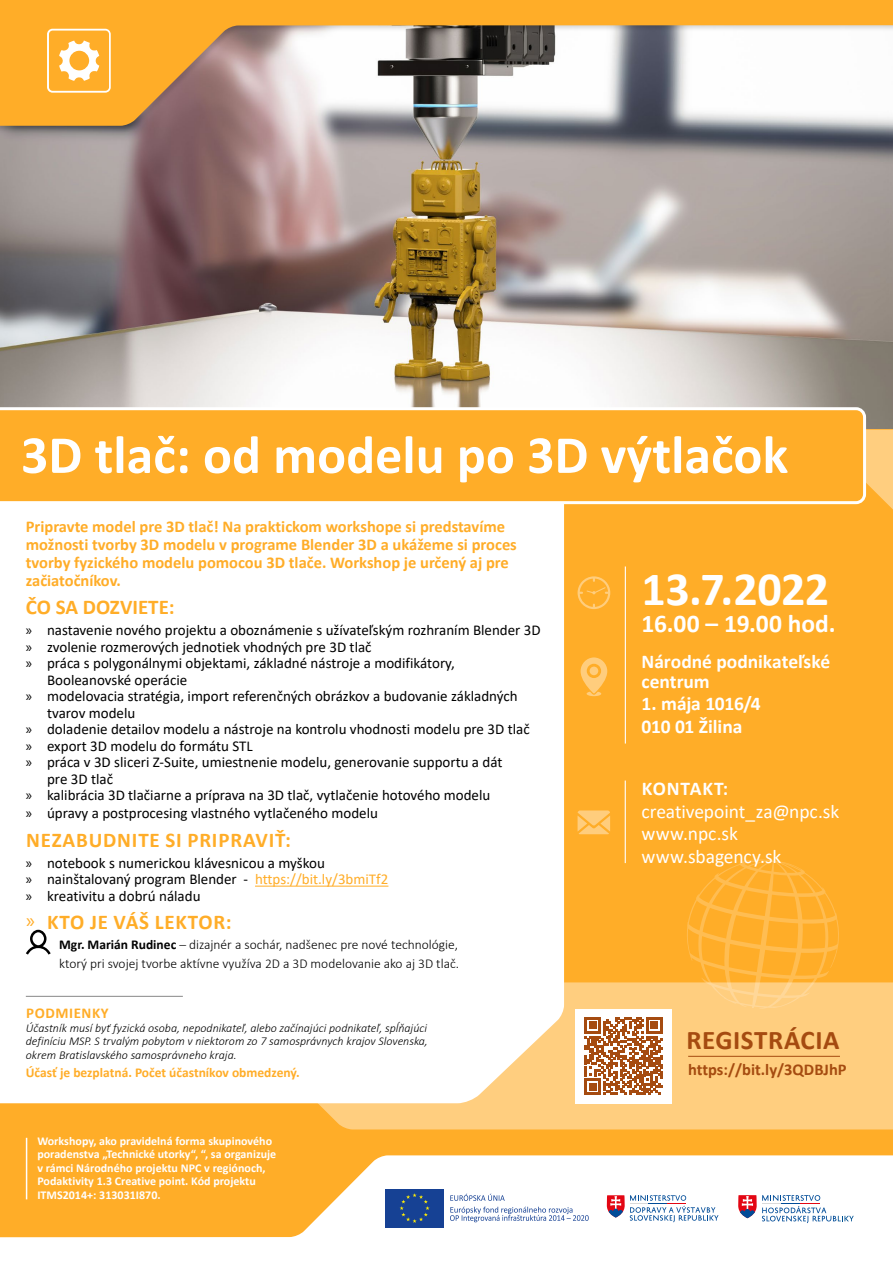
<style>
.page{position:relative;width:893px;height:1263px;background:#fff}
.page>*{position:absolute;margin:0;border:0;box-sizing:border-box;transform-origin:0 0}
.t1{font:700 54px "Calibri";color:#fff}
.t2{font:700 48px "Calibri";letter-spacing:-.01em;color:#fff}
.t3{font:700 27px "Calibri";letter-spacing:.02em;color:#a54b10}
.t4{font:700 25.5px "Calibri";color:#fff}
.t5{font:700 21px "Calibri";letter-spacing:.04em;color:#ffad28}
.t6{font:700 21px "Calibri";color:#ffad28}
.t7{font:700 19.5px/19.5px "Calibri";letter-spacing:-.005em;color:#fff}
.t8{font:19.5px/22.5px "Calibri";letter-spacing:-.005em;color:#fff}
.t9{font:700 19.5px "Calibri";letter-spacing:.04em;color:#fff}
.t10{font:700 16.5px/18px "Calibri";color:#ffad28}
.t11{font:700 16.5px "Calibri";color:#a54b10}
.t12{font:15px/16.5px "Calibri";color:#000}
.t13{font:700 15px "Calibri";letter-spacing:.04em;color:#ffad28}
.t14{font:300 13.5px/19.2px "Calibri";color:#000}
.t15{font:700 13.5px "Calibri";color:#ffad28}
.t16{font:italic 300 12px/13.5px "Calibri";color:#000;text-align:justify}
.t17{font:700 12px/13.5px "Calibri";color:#fff}
.s1{font-family:"Myriad Pro"}
.s2{color:#ffad28}
.s3{font-family:"Myriad Pro";font-weight:400}
.s4{font-weight:700}
</style>
<div class="page">
<img style="left:0;top:133px;width:893px;height:297px">
<div style="left:0;top:430px;width:893px;height:833px;background:#ffad28"></div>
<svg style="left:0;top:1155px;width:893px;height:108px;fill:#fff"></svg>
<svg style="left:0;top:982px;width:893px;height:147px;fill:#ffce7f"></svg>
<div style="left:0;top:0;width:893px;height:133px;background:#000;opacity:.16"></div>
<svg style="left:0;top:0;width:893px;height:126px"></svg>
<svg style="left:450px;top:1194px;width:55px;height:7px"></svg>
<svg style="left:450px;top:1207px;width:139px;height:15px;background:#cfd8e8"></svg>
<div style="left:385px;top:1189px;width:59px;height:38px;background:#164194"></div>
<svg style="left:400px;top:1193px;width:30px;height:30px"></svg>
<svg style="left:607px;top:1195px;width:111px;height:27px;background:#d0ccda"></svg>
<svg style="left:738px;top:1195px;width:116px;height:28px;background:#d3cfdc"></svg>
<hr style="left:26px;top:1138px;width:1px;height:61px;background:#fff">
<div style="left:0;top:504px;width:564px;height:599px;background:#fff"></div>
<svg style="left:0;top:407px;width:866px;height:97px"></svg>
<svg style="left:686px;top:859px;width:153px;height:150px"></svg>
<svg style="left:578px;top:810px;width:32px;height:24px"></svg>
<hr style="left:625px;top:780px;width:1px;height:83px;background:#fff">
<hr style="left:255px;top:886px;width:133px;height:1px;background:#ffad28">
<svg style="left:26px;top:930px;width:25px;height:24px"></svg>
<hr style="left:26px;top:996px;width:157px;height:1px;background:#878787">
<hr style="left:688px;top:1056px;width:152px;height:1px;background:#a54b10">
<div style="left:575px;top:1009px;width:97px;height:94px;background:#fff"></div>
<svg style="left:585px;top:1017px;width:78px;height:78px"></svg>
<svg style="left:578px;top:430px;width:315px;height:179px"></svg>
<svg style="left:581px;top:657px;width:26px;height:39px"></svg>
<hr style="left:625px;top:566px;width:1px;height:177px;background:#fff">
<svg style="left:47px;top:29px;width:64px;height:64px"></svg>
<h1 class="t1" style="left:21px;top:417px;width:769px">3D tlač: od modelu po 3D výtlačok</h1>
<p class="t10" style="left:26px;top:517px;width:493px">Pripravte model pre 3D tlač! Na praktickom workshope si predstavíme možnosti tvorby 3D modelu v programe Blender 3D a ukážeme si proces tvorby fyzického modelu pomocou 3D tlače. Workshop je určený aj pre začiatočníkov.</p>
<h3 class="t6" style="left:26px;top:593px;width:150px">ČO SA DOZVIETE:</h3>
<p class="t12" style="left:26px;top:622px;width:516px"><span class="s1">»</span> nastavenie nového projektu a oboznámenie s užívateľským rozhraním Blender 3D</p>
<p class="t12" style="left:26px;top:638px;width:347px"><span class="s1">»</span> zvolenie rozmerových jednotiek vhodných pre 3D tlač</p>
<p class="t12" style="left:26px;top:655px;width:430px"><span class="s1">»</span> práca s polygonálnymi objektami, základné nástroje a modifikátory,</p>
<p class="t12" style="left:47px;top:671px;width:142px">Booleanovské operácie</p>
<p class="t12" style="left:26px;top:688px;width:493px"><span class="s1">»</span> modelovacia stratégia, import referenčných obrázkov a budovanie základných</p>
<p class="t12" style="left:47px;top:704px;width:90px">tvarov modelu</p>
<p class="t12" style="left:26px;top:721px;width:505px"><span class="s1">»</span> doladenie detailov modelu a nástroje na kontrolu vhodnosti modelu pre 3D tlač</p>
<p class="t12" style="left:26px;top:737px;width:228px"><span class="s1">»</span> export 3D modelu do formátu STL</p>
<p class="t12" style="left:26px;top:754px;width:478px"><span class="s1">»</span> práca v 3D sliceri Z-Suite, umiestnenie modelu, generovanie supportu a dát</p>
<p class="t12" style="left:47px;top:770px;width:67px">pre 3D tlač</p>
<p class="t12" style="left:26px;top:787px;width:466px"><span class="s1">»</span> kalibrácia 3D tlačiarne a príprava na 3D tlač, vytlačenie hotového modelu</p>
<p class="t12" style="left:26px;top:805px;width:354px"><span class="s1">»</span> úpravy a postprocesing vlastného vytlačeného modelu</p>
<h3 class="t5" style="left:26px;top:825px;width:266px">NEZABUDNITE SI PRIPRAVIŤ:</h3>
<p class="t12" style="left:26px;top:854px;width:364px"><span class="s1">»</span> notebook s numerickou klávesnicou a myškou<br><span class="s1">»</span> nainštalovaný program Blender - <span class="s2">https://bit.ly/3bmiTf2 </span><span class="s1">»</span> kreativitu a dobrú náladu</p>
<h3 class="t5" style="left:26px;top:908px;width:207px"><span class="s3">»</span> KTO JE VÁŠ LEKTOR:</h3>
<p class="t14" style="left:59px;top:934px;width:401px"><span class="s4">Mgr. Marián Rudinec</span> – dizajnér a sochár, nadšenec pre nové technológie, ktorý pri svojej tvorbe aktívne využíva 2D a 3D modelovanie ako aj 3D tlač.</p>
<h2 class="t2" style="left:642px;top:555px;width:189px">13.7.2022</h2>
<h3 class="t4" style="left:642px;top:605px;width:195px">16.00 – 19.00 hod.</h3>
<h3 class="t7" style="left:642px;top:652px;width:190px">Národné podnikateľské centrum</h3>
<h3 class="t7" style="left:642px;top:692px;width:120px;line-height:22.5px">1. mája 1016/4<br>010 01 Žilina</h3>
<h3 class="t9" style="left:642px;top:775px;width:88px">KONTAKT:</h3>
<h3 class="t8" style="left:641px;top:799px;width:199px">creativepoint_za@npc.sk www.npc.sk www.sbagency.sk</h3>
<p class="t13" style="left:26px;top:1002px;width:84px">PODMIENKY</p>
<p class="t16" style="left:26px;top:1021px;width:404px">Účastník musí byť fyzická osoba, nepodnikateľ, alebo začínajúci podnikateľ, spĺňajúci definíciu MSP. S trvalým pobytom v niektorom zo 7 samosprávnych krajov Slovenska, okrem Bratislavského samosprávneho kraja.</p>
<h3 class="t3" style="left:687px;top:1020px;width:154px">REGISTRÁCIA</h3>
<p class="t11" style="left:688px;top:1058px;width:160px">https://bit.ly/3QDBJhP</p>
<p class="t15" style="left:26px;top:1063px;width:275px">Účasť je bezplatná. Počet účastníkov obmedzený.</p>
<p class="t17" style="left:37px;top:1134px;width:240px">Workshopy, ako pravidelná forma skupinového poradenstva „Technické utorky“, “, sa organizuje v rámci Národného projektu NPC v regiónoch, Podaktivity 1.3 Creative point. Kód projektu ITMS2014+: 313031I870.</p>
</div>
